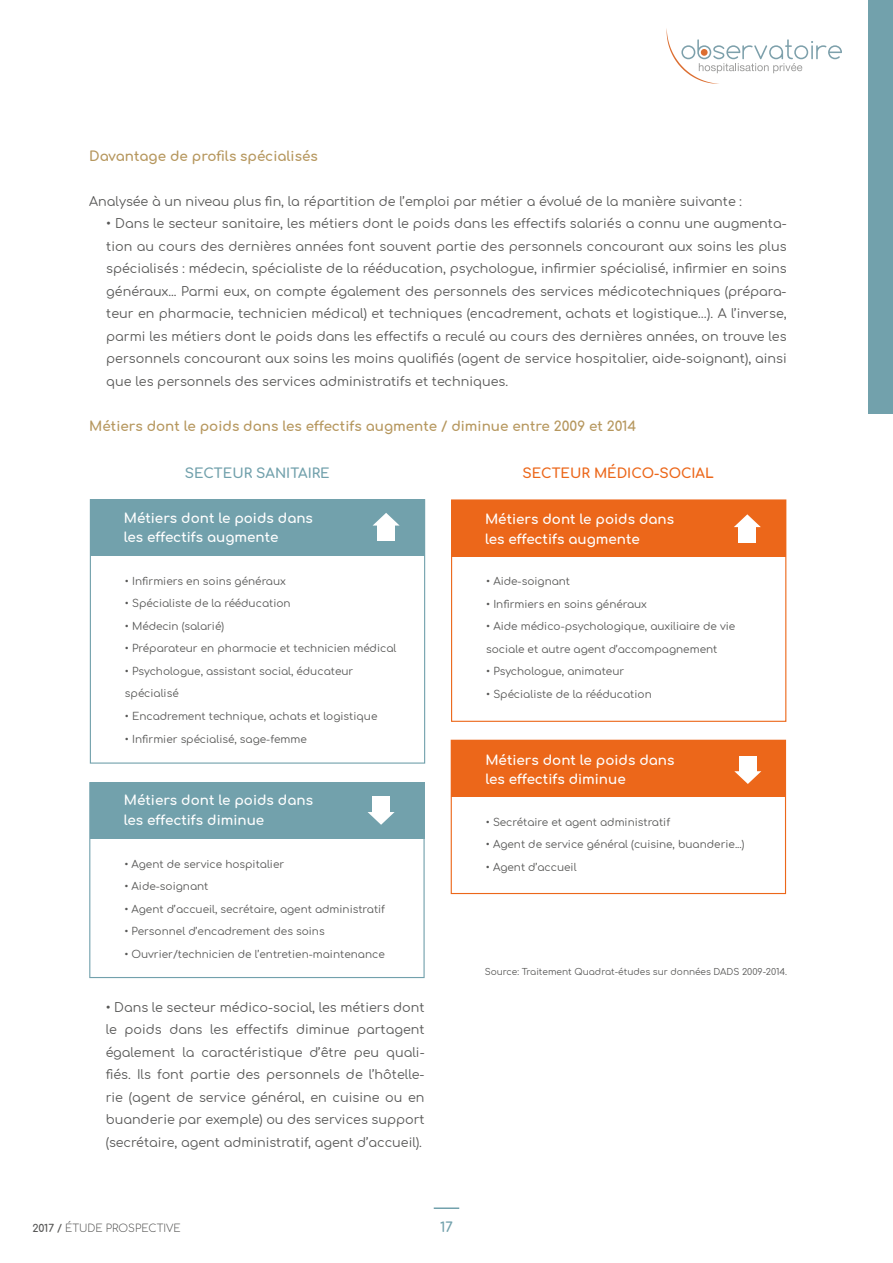
<style>
.page{position:relative;width:893px;height:1263px;background:#fff}
.page>*{position:absolute;margin:0;border:0;box-sizing:border-box;transform-origin:0 0}
.t1{font:700 13.5px/19.5px "Comfortaa";color:#fff}
.t2{font:700 13.5px "Comfortaa";color:#b6975e}
.t3{font:700 13.5px "Comfortaa";color:#ec671a}
.t4{font:700 13.5px "Comfortaa";color:#72a1ac}
.t5{font:12.75px/22.5px "Comfortaa";color:#575756;text-align:justify}
.t6{font:10.5px/22.5px "Comfortaa";color:#575756}
.t7{font:300 10.5px "Comfortaa";color:#575756}
.t8{font:9px "Comfortaa";color:#575756}
.s1{font-weight:700}
</style>
<div class="page">
<hr style="left:434px;top:1207px;width:25px;height:2px;background:#72a1ac">
<div style="left:869px;top:0;width:24px;height:414px;background:#72a1ac"></div>
<svg style="left:667px;top:33px;width:175px;height:51px"></svg>
<div style="left:451px;top:499px;width:335px;height:223px;border:1px solid #ec671a"></div>
<div style="left:451px;top:740px;width:335px;height:154px;border:1px solid #ec671a"></div>
<div style="left:90px;top:499px;width:335px;height:56px;background:#72a1ac"></div>
<div style="left:451px;top:501px;width:335px;height:55px;background:#ec671a"></div>
<div style="left:90px;top:782px;width:335px;height:56px;background:#72a1ac"></div>
<div style="left:452px;top:741px;width:334px;height:56px;background:#ec671a"></div>
<svg style="left:373px;top:513px;width:27px;height:13px"></svg>
<div style="left:377px;top:524px;width:18px;height:17px;background:#fff"></div>
<svg style="left:734px;top:514px;width:27px;height:13px"></svg>
<div style="left:738px;top:526px;width:18px;height:17px;background:#fff"></div>
<svg style="left:368px;top:812px;width:27px;height:13px"></svg>
<div style="left:372px;top:796px;width:18px;height:17px;background:#fff"></div>
<svg style="left:734px;top:771px;width:27px;height:13px"></svg>
<div style="left:739px;top:756px;width:18px;height:16px;background:#fff"></div>
<p class="t2" style="left:89px;top:143px;width:230px">Davantage de profils spécialisés</p>
<p class="t5" style="left:89px;top:188px;width:654px">Analysée à un niveau plus fin, la répartition de l’emploi par métier a évolué de la manière suivante :</p>
<p class="t5" style="left:106px;top:211px;width:682px">• Dans le secteur sanitaire, les métiers dont le poids dans les effectifs salariés a connu une augmenta&shy;tion au cours des dernières années font souvent partie des personnels concourant aux soins les plus spécialisés : médecin, spécialiste de la rééducation, psychologue, infirmier spécialisé, infirmier en soins généraux... Parmi eux, on compte également des personnels des services médicotechniques (prépara&shy;teur en pharmacie, technicien médical) et techniques (encadrement, achats et logistique…). A l’inverse, parmi les métiers dont le poids dans les effectifs a reculé au cours des dernières années, on trouve les personnels concourant aux soins les moins qualifiés (agent de service hospitalier, aide-soignant), ainsi que les personnels des services administratifs et techniques.</p>
<p class="t2" style="left:89px;top:413px;width:548px">Métiers dont le poids dans les effectifs augmente / diminue entre 2009 et 2014</p>
<p class="t4" style="left:185px;top:460px;width:147px">SECTEUR SANITAIRE</p>
<p class="t3" style="left:522px;top:460px;width:193px">SECTEUR MÉDICO-SOCIAL</p>
<p class="t1" style="left:124px;top:506px;width:191px">Métiers dont le poids dans les effectifs augmente</p>
<p class="t1" style="left:485px;top:508px;width:191px">Métiers dont le poids dans les effectifs augmente</p>
<p class="t6" style="left:125px;top:568px;width:162px">• Infirmiers en soins généraux</p>
<p class="t6" style="left:125px;top:591px;width:167px">• Spécialiste de la rééducation</p>
<p class="t6" style="left:125px;top:613px;width:101px">• Médecin (salarié)</p>
<p class="t6" style="left:125px;top:636px;width:273px">• Préparateur en pharmacie et technicien médical</p>
<p class="t6" style="left:125px;top:658px;width:230px">• Psychologue, assistant social, éducateur spécialisé</p>
<p class="t6" style="left:125px;top:703px;width:254px">• Encadrement technique, achats et logistique</p>
<p class="t6" style="left:125px;top:726px;width:183px">• Infirmier spécialisé, sage-femme</p>
<p class="t1" style="left:124px;top:788px;width:191px">Métiers dont le poids dans les effectifs diminue</p>
<p class="t6" style="left:124px;top:851px;width:161px">• Agent de service hospitalier</p>
<p class="t6" style="left:124px;top:874px;width:86px">• Aide-soignant</p>
<p class="t6" style="left:124px;top:896px;width:262px">• Agent d’accueil, secrétaire, agent administratif</p>
<p class="t6" style="left:124px;top:919px;width:202px">• Personnel d’encadrement des soins</p>
<p class="t6" style="left:124px;top:941px;width:262px">• Ouvrier/technicien de l’entretien-maintenance</p>
<p class="t5" style="left:106px;top:994px;width:320px">• Dans le secteur médico-social, les métiers dont le poids dans les effectifs diminue partagent également la caractéristique d’être peu quali&shy;fiés. Ils font partie des personnels de l’hôtelle&shy;rie (agent de service général, en cuisine ou en buanderie par exemple) ou des services support (secrétaire, agent administratif, agent d’accueil).</p>
<p class="t7" style="left:32px;top:1218px;width:150px"><span class="s1">2017 /</span> ÉTUDE PROSPECTIVE</p>
<p class="t4" style="left:440px;top:1214px;width:14px">17</p>
<p class="t6" style="left:486px;top:569px;width:86px">• Aide-soignant</p>
<p class="t6" style="left:486px;top:591px;width:162px">• Infirmiers en soins généraux</p>
<p class="t6" style="left:486px;top:614px;width:251px">• Aide médico-psychologique, auxiliaire de vie sociale et autre agent d’accompagnement</p>
<p class="t6" style="left:486px;top:659px;width:140px">• Psychologue, animateur</p>
<p class="t6" style="left:486px;top:681px;width:167px">• Spécialiste de la rééducation</p>
<p class="t1" style="left:485px;top:748px;width:191px">Métiers dont le poids dans les effectifs diminue</p>
<p class="t6" style="left:486px;top:809px;width:186px">• Secrétaire et agent administratif</p>
<p class="t6" style="left:486px;top:831px;width:260px">• Agent de service général (cuisine, buanderie...)</p>
<p class="t6" style="left:486px;top:854px;width:92px">• Agent d’accueil</p>
<p class="t8" style="left:485px;top:964px;width:304px">Source: Traitement Quadrat-études sur données DADS 2009-2014.</p>
</div>
